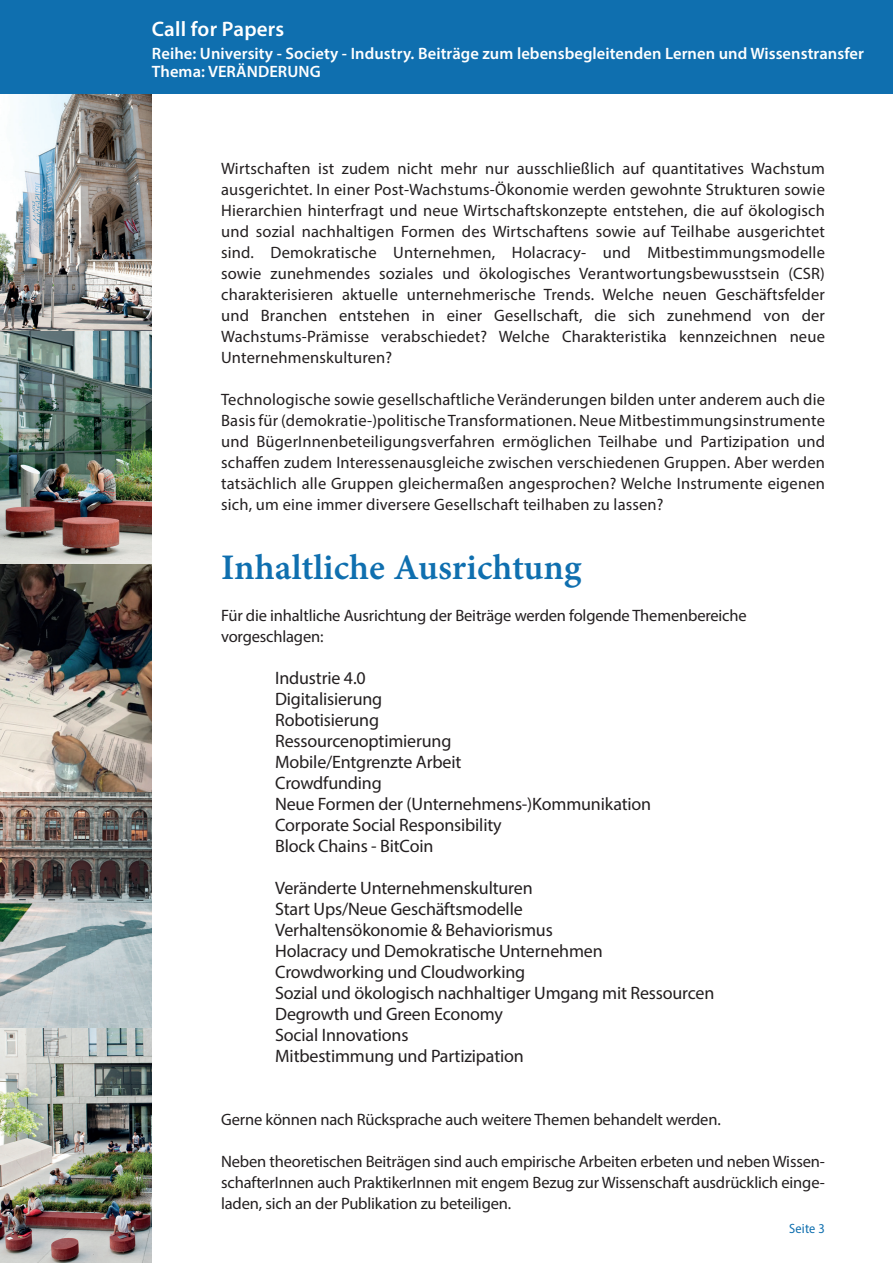
<style>
.page{position:relative;width:893px;height:1263px;background:#fff}
.page>*{position:absolute;margin:0;border:0;box-sizing:border-box;transform-origin:0 0}
.t1{font:36px "Minion Pro Semibold Capt";color:#0f6faf}
.t2{font:600 21px "Myriad Pro";letter-spacing:.01em;color:#fff}
.t3{font:18px/21px "Myriad Pro";letter-spacing:-.01em;color:#231f20}
.t4{font:16.5px/21px "Myriad Pro";letter-spacing:-.01em;color:#231f20;text-align:justify}
.t5{font:600 16.5px/18px "Myriad Pro";letter-spacing:.005em;color:#fff}
.t6{font:semi-condensed 13.5px "Myriad Pro";letter-spacing:.015em;color:#0f6faf}
</style>
<div class="page">
<img style="left:0;top:94px;width:152px;height:1169px">
<div style="left:0;top:0;width:893px;height:94px;background:#0f6faf"></div>
<p class="t2" style="left:152px;top:16px;width:134px">Call for Papers</p>
<p class="t5" style="left:152px;top:44px;width:713px">Reihe: University - Society - Industry. Beiträge zum lebensbegleitenden Lernen und Wissenstransfer<br>Thema: VERÄNDERUNG</p>
<p class="t4" style="left:221px;top:158px;width:605px">Wirtschaften ist zudem nicht mehr nur ausschließlich auf quantitatives Wachstum ausgerichtet. In einer Post-Wachstums-Ökonomie werden gewohnte Strukturen sowie Hierarchien hinterfragt und neue Wirtschaftskonzepte entstehen, die auf ökologisch und sozial nachhaltigen Formen des Wirtschaftens sowie auf Teilhabe ausgerichtet sind. Demokratische Unternehmen, Holacracy- und Mitbestimmungsmodelle sowie zunehmendes soziales und ökologisches Verantwortungsbewusstsein (CSR) charakterisieren aktuelle unternehmerische Trends. Welche neuen Geschäftsfelder und Branchen entstehen in einer Gesellschaft, die sich zunehmend von der Wachstums-Prämisse verabschiedet? Welche Charakteristika kennzeichnen neue Unternehmenskulturen?</p>
<p class="t4" style="left:221px;top:389px;width:605px">Technologische sowie gesellschaftliche Veränderungen bilden unter anderem auch die Basis für (demokratie-)politische Transformationen. Neue Mitbestimmungsinstrumente und BügerInnenbeteiligungsverfahren ermöglichen Teilhabe und Partizipation und schaffen zudem Interessenausgleiche zwischen verschiedenen Gruppen. Aber werden tatsächlich alle Gruppen gleichermaßen angesprochen? Welche Instrumente eigenen sich, um eine immer diversere Gesellschaft teilhaben zu lassen?</p>
<h1 class="t1" style="left:221px;top:542px;width:362px">Inhaltliche Ausrichtung</h1>
<p class="t4" style="left:221px;top:605px;width:527px">Fü r die inhaltliche Ausrichtung der Beiträge werden folgende Themenbereiche vorgeschlagen:</p>
<p class="t3" style="left:275px;top:667px;width:378px">Industrie 4.0<br>Digitalisierung<br>Robotisierung<br>Ressourcenoptimierung<br>Mobile/Entgrenzte Arbeit<br>Crowdfunding<br>Neue Formen der (Unternehmens-)Kommunikation<br>Corporate Social Responsibility<br>Block Chains - BitCoin</p>
<p class="t3" style="left:275px;top:877px;width:441px">Veränderte Unternehmenskulturen<br>Start Ups/Neue Geschäftsmodelle<br>Verhaltensökonomie &amp; Behaviorismus<br>Holacracy und Demokratische Unternehmen Crowdworking und Cloudworking<br>Sozial und ökologisch nachhaltiger Umgang mit Ressourcen Degrowth und Green Economy<br>Social Innovations<br>Mitbestimmung und Partizipation</p>
<p class="t4" style="left:221px;top:1109px;width:501px">Gerne können nach Rücksprache auch weitere Themen behandelt werden.</p>
<p class="t4" style="left:221px;top:1151px;width:605px">Neben theoretischen Beiträgen sind auch empirische Arbeiten erbeten und neben Wissen&shy;schafterInnen auch PraktikerInnen mit engem Bezug zur Wissenschaft ausdrücklich einge&shy;laden, sich an der Publikation zu beteiligen.</p>
<p class="t6" style="left:789px;top:1220px;width:37px">Seite 3</p>
</div>
